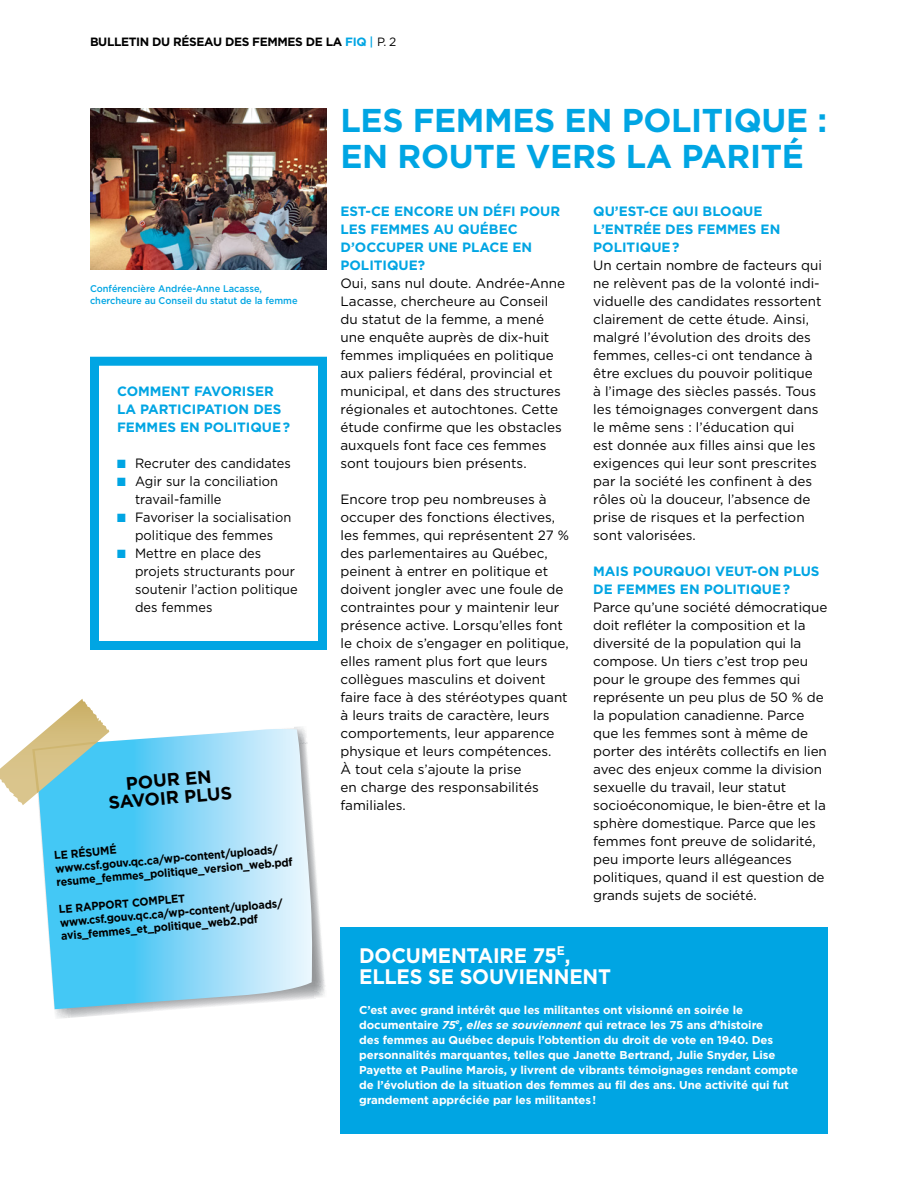
<style>
.page{position:relative;width:918px;height:1188px;background:#fff}
.page>*{position:absolute;margin:0;border:0;box-sizing:border-box;transform-origin:0 0}
.t1{font:700 33px/36px "Gotham";letter-spacing:-.01em;color:#00a5e3}
.t2{font:700 21px/21px "Gotham";letter-spacing:-.01em;color:#fff;scale:.95 1}
.t3{font:700 18px "Gotham";color:#000}
.t4{font:13.5px/18px "Gotham";color:#000}
.t5{font:700 13.5px/18px "Gotham";color:#00a5e3}
.t6{font:13.5px/18px "Gotham";color:#000;scale:.95 1}
.t7{font:700 12px "Gotham";letter-spacing:-.03em;color:#000}
.t8{font:700 11.4px/15px "Gotham";letter-spacing:-.005em;color:#fff}
.t9{font:700 11.4px/13.5px "Gotham";color:#000;scale:.94 1}
.t10{font:500 9.75px/12px "Gotham";color:#00a5e3;scale:.95 1}
.s1{color:#00a5e3}
.s2{font-weight:500;color:#00a5e3}
.s3{font-weight:400}
.s4{font-style:italic}
</style>
<div class="page">
<svg style="left:54px;top:727px;width:271px;height:291px"></svg>
<svg style="left:39px;top:729px;width:274px;height:280px;background:#8cd8f6"></svg>
<svg style="left:0;top:699px;width:109px;height:106px"></svg>
<img style="left:90px;top:108px;width:237px;height:162px">
<div style="left:340px;top:927px;width:488px;height:207px;background:#00a5e3"></div>
<div style="left:90px;top:357px;width:237px;height:293px;border:9px solid #00a5e3"></div>
<svg style="left:186px;top:770px;width:24px;height:14px"></svg>
<p class="t7" style="left:90px;top:35px;width:17px">Bulletin</p>
<p class="t7" style="left:152px;top:35px;width:46px">du Réseau</p>
<p class="t7" style="left:225px;top:35px;width:9px">des</p>
<p class="t7" style="left:252px;top:35px;width:146px">femmes de la <span class="s1">FIQ</span> <span class="s2">|</span> <span class="s3">p. 2</span></p>
<p class="t10" style="left:90px;top:282px;width:220px">Conférencière Andrée-Anne Lacasse, chercheure au Conseil du statut de la femme</p>
<p class="t5" style="left:117px;top:382px;width:55px">Comment</p>
<p class="t5" style="left:194px;top:382px;width:18px">favoriser</p>
<p class="t5" style="left:117px;top:400px;width:33px">la participation</p>
<p class="t5" style="left:253px;top:400px;width:10px">des</p>
<p class="t5" style="left:117px;top:418px;width:96px">femmes en politique</p>
<p class="t5" style="left:283px;top:418px;width:9px">?</p>
<p class="t6" style="left:117px;top:454px;width:185px"><span class="s1">■</span> Recruter des candidates</p>
<p class="t6" style="left:135px;top:472px;width:152px;text-indent:-18px"><span class="s1">■</span> Agir sur la conciliation travail-famille</p>
<p class="t6" style="left:117px;top:508px;width:185px;text-align:center"><span class="s1">■</span> Favoriser la socialisation politique des femmes</p>
<p class="t6" style="left:135px;top:544px;width:173px;text-indent:-18px"><span class="s1">■</span> Mettre en place des projets structurants pour soutenir l’action politique des femmes</p>
<h3 class="t3" style="left:125px;top:773px;width:25px;rotate:-5deg">Pour</h3>
<h3 class="t3" style="left:108px;top:793px;width:13px;rotate:-5deg">savoir</h3>
<h3 class="t3" style="left:183px;top:786px;width:14px;rotate:-5deg">plus</h3>
<p class="t9" style="left:54px;top:848px;width:254px;rotate:-5deg">Le résu mé www.csf.gouv.qc.ca/wp-content/uploads/ resume_femmes_politique_version_web.pdf</p>
<p class="t9" style="left:58px;top:902px;width:27px;rotate:-5deg">Le rapport</p>
<p class="t9" style="left:58px;top:902px;width:239px;text-indent:73px;rotate:-5deg">co mplet www.csf.gouv.qc.ca/wp-content/uploads/ avis_femmes_et_politique_web2.pdf</p>
<h1 class="t1" style="left:340px;top:101px;width:488px">LES FEMM ES EN POLITIQUE :<br>EN ROUTE VERS LA PARITÉ</h1>
<p class="t5" style="left:340px;top:202px;width:65px">est-ceencore</p>
<p class="t5" style="left:458px;top:202px;width:73px">un défi pour</p>
<p class="t5" style="left:340px;top:220px;width:10px">les</p>
<p class="t5" style="left:340px;top:220px;width:157px;text-indent:30px">femmes au Québec d’Occuper</p>
<p class="t5" style="left:428px;top:238px;width:11px">une</p>
<p class="t5" style="left:462px;top:238px;width:10px">place</p>
<p class="t5" style="left:513px;top:238px;width:10px">en</p>
<p class="t5" style="left:340px;top:256px;width:10px">politique</p>
<p class="t5" style="left:418px;top:256px;width:9px">?</p>
<p class="t4" style="left:340px;top:274px;width:226px">Oui, sans nul doute. Andrée-Anne<br>Lacasse, chercheure au Conseil du statut de la femme, a mené une enquête auprès de dix-huit femmes impliquées en politique aux paliers fédéral, provincial et municipal, et dans des structures régionales et autochtones. Cette étude confirme que les obstacles auxquels font face ces femmes sont toujours bien présents.</p>
<p class="t4" style="left:340px;top:490px;width:230px">Encore trop peu nombreuses à occuper des fonctions électives, les femmes, qui représentent 27 % des parlementaires au Québec, peinent à entrer en politique et doivent jongler avec une foule de contraintes pour y maintenir leur présence active. Lorsqu’elles font le choix de s’engager en politique, elles rament plus fort que leurs collègues masculins et doivent faire face à des stéréotypes quant à leurs traits de caractère, leurs comportements, leur apparence physique et leurs compétences.<br>À tout cela s’ajoute la prise<br>en charge des responsabilités familiales.</p>
<p class="t5" style="left:593px;top:202px;width:89px">Qu’est-ce qui</p>
<p class="t5" style="left:703px;top:202px;width:11px">bloque</p>
<p class="t5" style="left:593px;top:220px;width:22px">l’entr</p>
<p class="t5" style="left:643px;top:220px;width:32px">ée des</p>
<p class="t5" style="left:698px;top:220px;width:73px">femmes en</p>
<p class="t5" style="left:593px;top:238px;width:9px">politique</p>
<p class="t5" style="left:672px;top:238px;width:9px">?</p>
<p class="t4" style="left:593px;top:256px;width:230px">Un certain nombre de facteurs qui ne relèvent pas de la volonté indi&shy;viduelle des candidates ressortent clairement de cette étude. Ainsi, malgré l’évolution des droits des femmes, celles-ci ont tendance à être exclues du pouvoir politique à l’image des siècles passés. Tous les témoignages convergent dans le même sens : l’éducation qui<br>est donnée aux filles ainsi que les exigences qui leur sont prescrites par la société les confinent à des rôles où la douceur, l’absence de prise de risques et la perfection sont valorisées.</p>
<p class="t5" style="left:593px;top:562px;width:10px">Mais</p>
<p class="t5" style="left:633px;top:562px;width:11px">pourquoi</p>
<p class="t5" style="left:715px;top:562px;width:11px">veut</p>
<p class="t5" style="left:752px;top:562px;width:42px">-on plus</p>
<p class="t5" style="left:593px;top:580px;width:120px">de femmes en politique</p>
<p class="t5" style="left:783px;top:580px;width:9px">?</p>
<p class="t4" style="left:593px;top:598px;width:236px">Parce qu’une société démocratique doit refléter la composition et la diversité de la population qui la compose. Un tiers c’est trop peu pour le groupe des femmes qui représente un peu plus de 50 % de la population canadienne. Parce que les femmes sont à même de porter des intérêts collectifs en lien avec des enjeux comme la division sexuelle du travail, leur statut socioéconomique, le bien-être et la sphère domestique. Parce que les femmes font preuve de solidarité, peu importe leurs allégeances politiques, quand il est question de grands sujets de société.</p>
<h2 class="t2" style="left:359px;top:945px;width:267px">DOCUM ENTAIRE 75<sup>E</sup>,<br>ELLES SE SOUVIENNENT</h2>
<p class="t8" style="left:359px;top:1002px;width:440px">C’est avec grand intérêt que les militantes ont visionné en soirée le documentaire <span class="s4">75</span><sup>e</sup><span class="s4">, elles se souviennent</span> qui retrace les 75 ans d’histoire<br>des femmes au Québec depuis l’obtention du droit de vote en 1940. Des personnalités marquantes, telles que Janette Bertrand, Julie Snyder, Lise Payette et Pauline Marois, y livrent de vibrants témoignages rendant compte de l’évolution de la situation des femmes au fil des ans. Une activité qui fut grandement appréciée par les militantes!</p>
</div>
